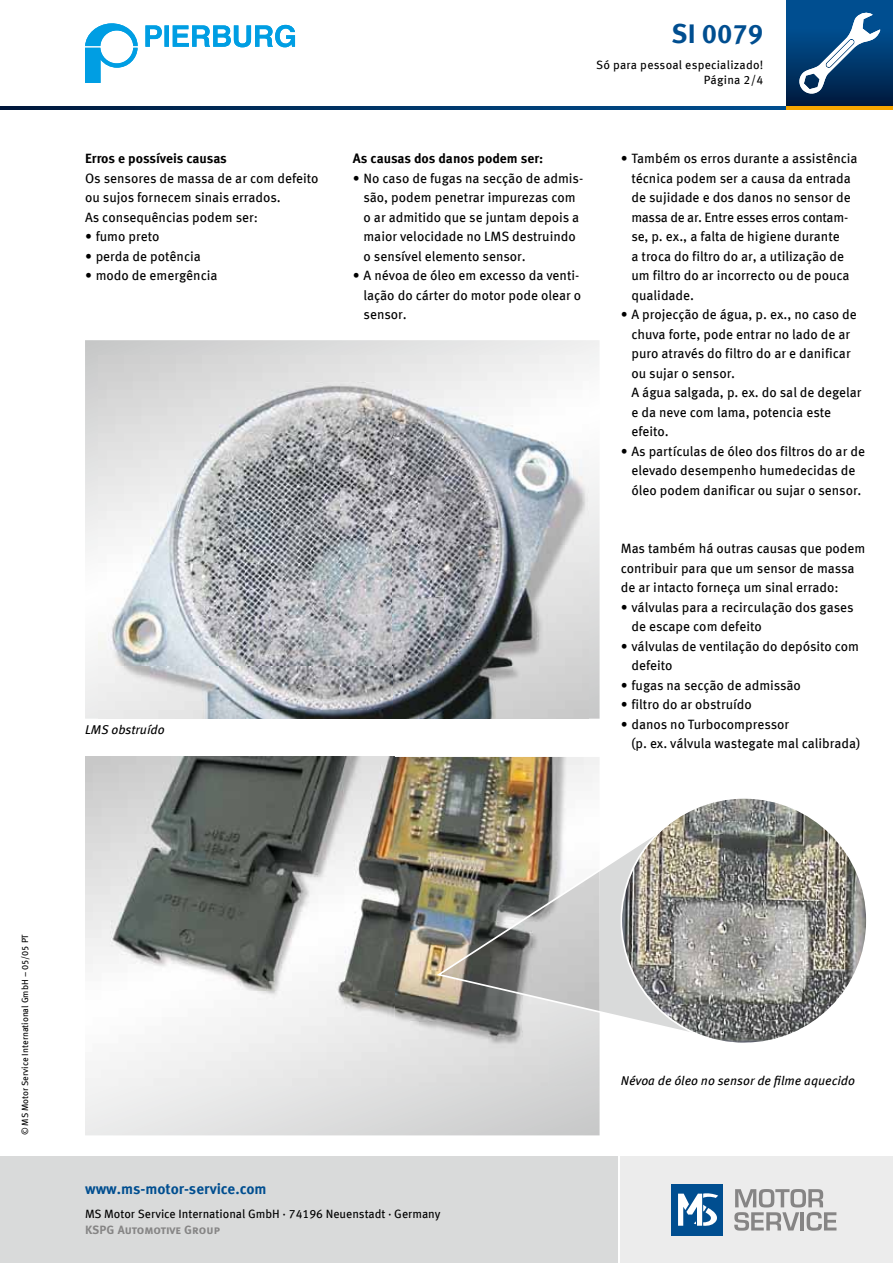
<style>
.page{position:relative;width:893px;height:1263px;background:#fff}
.page>*{position:absolute;margin:0;border:0;box-sizing:border-box;transform-origin:0 0}
.t1{font:700 27px "Meta OFC";color:#004e90}
.t2{font:700 15px "Meta OFC";color:#004e90}
.t3{font:13.5px/19.5px "Meta OFC";color:#000}
.t4{font:700 13.5px "Meta OFC";letter-spacing:-.005em;color:#000}
.t5{font:italic 12.75px "Meta OFC";color:#000}
.t6{font:12px/15px "Meta OFC";color:#000;text-align:right}
.t7{font:12px "Meta Bold LF Caps";color:#868585}
.t8{font:9px "Meta OFC";color:#000}
</style>
<div class="page">
<div style="left:621px;top:1157px;width:272px;height:106px;background:#ececec"></div>
<div style="left:0;top:1157px;width:617px;height:106px;background:#d9dada"></div>
<div style="left:672px;top:1184px;width:51px;height:51px;background:#004e90"></div>
<svg style="left:678px;top:1193px;width:40px;height:33px"></svg>
<svg style="left:734px;top:1189px;width:102px;height:42px"></svg>
<svg style="left:787px;top:0;width:106px;height:106px;background:#00386e"></svg>
<svg style="left:0;top:106px;width:787px;height:4px;background:#003466"></svg>
<hr style="left:787px;top:106px;width:106px;height:4px;background:#f7a500">
<svg style="left:798px;top:12px;width:82px;height:83px"></svg>
<svg style="left:85px;top:23px;width:53px;height:60px"></svg>
<svg style="left:145px;top:25px;width:150px;height:22px"></svg>
<svg style="left:85px;top:1086px;width:515px;height:49px;background:#ddddde"></svg>
<img style="left:85px;top:757px;width:309px;height:329px">
<img style="left:394px;top:757px;width:205px;height:188px">
<img style="left:394px;top:945px;width:154px;height:141px">
<div style="left:548px;top:1041px;width:52px;height:45px;background:#d6d7d7"></div>
<svg style="left:85px;top:340px;width:515px;height:379px"></svg>
<img style="left:99px;top:356px;width:489px;height:363px">
<img style="left:435px;top:807px;width:255px;height:234px">
<img style="left:621px;top:798px;width:246px;height:245px;border-radius:123px">
<p class="t4" style="left:85px;top:150px;width:143px">Erros e possíveis causas</p>
<p class="t3" style="left:85px;top:168px;width:235px">Os sensores de massa de ar com defeito ou sujos fornecem sinais errados.<br>As consequências podem ser:</p>
<p class="t3" style="left:85px;top:227px;width:76px">• fumo preto</p>
<p class="t3" style="left:85px;top:246px;width:117px">• perda de potência</p>
<p class="t3" style="left:85px;top:266px;width:134px">• modo de emergência</p>
<p class="t5" style="left:85px;top:722px;width:81px">LMS obstruído</p>
<h1 class="t1" style="left:672px;top:16px;width:93px">SI 0079</h1>
<p class="t6" style="left:596px;top:57px;width:169px">Só para pessoal especializado!<br>Página 2/4</p>
<p class="t4" style="left:353px;top:150px;width:192px">As causas dos danos podem ser:</p>
<p class="t3" style="left:364px;top:168px;width:221px;text-indent:-11px">• No caso de fugas na secção de admis&shy;são, podem penetrar impurezas com o ar admitido que se juntam depois a maior velocidade no LMS destruindo o sensível elemento sensor.</p>
<p class="t3" style="left:364px;top:266px;width:219px;text-indent:-11px">• A névoa de óleo em excesso da venti&shy;lação do cárter do motor pode olear o sensor.</p>
<p class="t3" style="left:631px;top:149px;width:228px;text-indent:-11px">• Também os erros durante a assistência técnica podem ser a causa da entrada de sujidade e dos danos no sensor de massa de ar. Entre esses erros contam&shy;se, p. ex., a falta de higiene durante<br>a troca do filtro do ar, a utilização de um filtro do ar incorrecto ou de pouca qualidade.</p>
<p class="t3" style="left:631px;top:305px;width:232px;text-indent:-11px">• A projecção de água, p. ex., no caso de chuva forte, pode entrar no lado de ar puro através do filtro do ar e danificar ou sujar o sensor.<br>A água salgada, p. ex. do sal de degelar e da neve com lama, potencia este efeito.</p>
<p class="t3" style="left:621px;top:441px;width:246px;text-align:center">• As partículas de óleo dos filtros do ar de elevado desempenho humedecidas de óleo podem danificar ou sujar o sensor.</p>
<p class="t3" style="left:621px;top:539px;width:246px">Mas também há outras causas que podem contribuir para que um sensor de massa de ar intacto forneça um sinal errado:</p>
<p class="t3" style="left:631px;top:597px;width:224px;text-indent:-11px">• válvulas para a recirculação dos gases de escape com defeito</p>
<p class="t3" style="left:631px;top:636px;width:229px;text-indent:-11px">• válvulas de ventilação do depósito com defeito</p>
<p class="t3" style="left:621px;top:675px;width:182px">• fugas na secção de admissão</p>
<p class="t3" style="left:621px;top:695px;width:133px">• filtro do ar obstruído</p>
<p class="t3" style="left:631px;top:714px;width:230px;text-indent:-11px">• danos no Turbocompressor<br>(p. ex. válvula wastegate mal calibrada)</p>
<p class="t8" style="left:19px;top:1135px;width:203px;rotate:-90deg">© MS Motor Service International GmbH – 05/05 PT</p>
<p class="t2" style="left:85px;top:1179px;width:183px">www.ms-motor-service.com</p>
<p class="t6" style="left:85px;top:1206px;width:357px">MS Motor Service International GmbH · 74196 Neuenstadt · Germany</p>
<p class="t7" style="left:85px;top:1223px;width:137px">KSPG Automotive Group</p>
<p class="t5" style="left:621px;top:1073px;width:236px">Névoa de óleo no sensor de filme aquecido</p>
</div>
